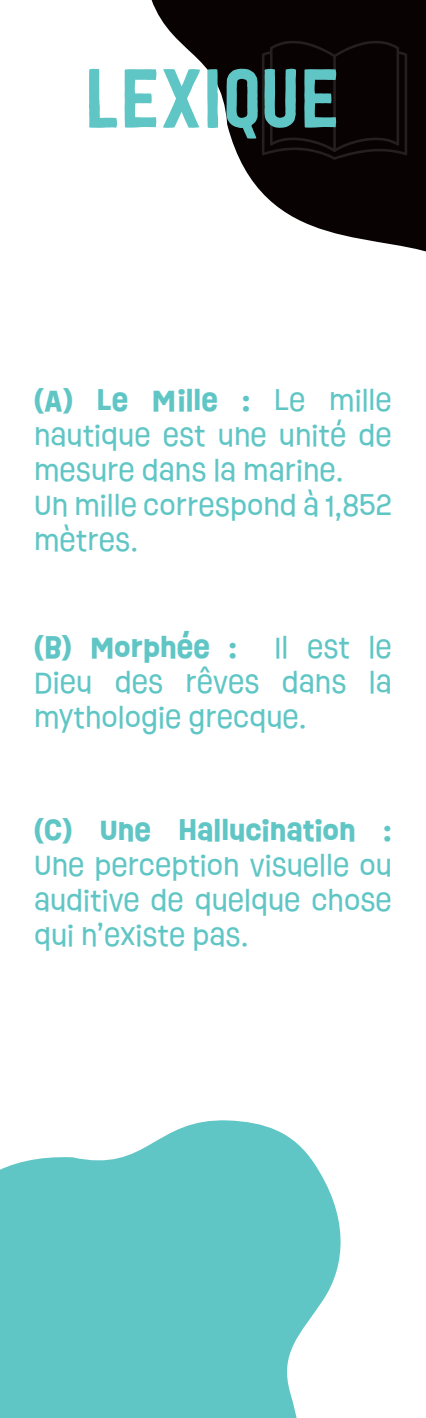
<style>
.page{position:relative;width:426px;height:1418px;background:#fff}
.page>*{position:absolute;margin:0;border:0;box-sizing:border-box;transform-origin:0 0}
.t1{font:82.5px "Festivo LC Basic";color:#60c6c5}
.t2{font:27.5px/35px "Ruddy";color:#60c6c5;text-align:justify}
.t3{font:700 27.5px "Ruddy";color:#60c6c5}
.s1{font-weight:700}
</style>
<div class="page">
<svg style="left:151px;top:0;width:274px;height:252px;fill:#080302"></svg>
<svg style="left:261px;top:41px;width:145px;height:119px;background:#0b0605"></svg>
<div style="left:10px;top:110px;width:11px;height:10px;border:1px solid #fff"></div>
<svg style="left:0;top:1120px;width:341px;height:297px;background:#77cecd"></svg>
<h1 class="t1" style="left:84px;top:48px;width:257px">LEXIQUE</h1>
<p class="t2" style="left:34px;top:382px;width:359px;text-align:left"><span class="s1">(A) LE MILLE :</span> LE MILLE<br>NAUTIQUE EST UNE UNITÉ DE<br>MESURE DANS LA MARINE.<br>UN MILLE CORRESPOND À 1,852<br>MÈTRES.</p>
<p class="t3" style="left:34px;top:627px;width:204px">(B) MORPHÉE :</p>
<p class="t2" style="left:34px;top:629px;width:359px;text-indent:240px">IL EST LE DIEU DES RÊVES DANS LA MYTHOLOGIE GRECQUE.</p>
<p class="t3" style="left:34px;top:810px;width:359px">(C) UNE HALLUCINATION :</p>
<p class="t2" style="left:34px;top:847px;width:359px">UNE PERCEPTION VISUELLE OU AUDITIVE DE QUELQUE CHOSE QUI N’EXISTE PAS.</p>
</div>
